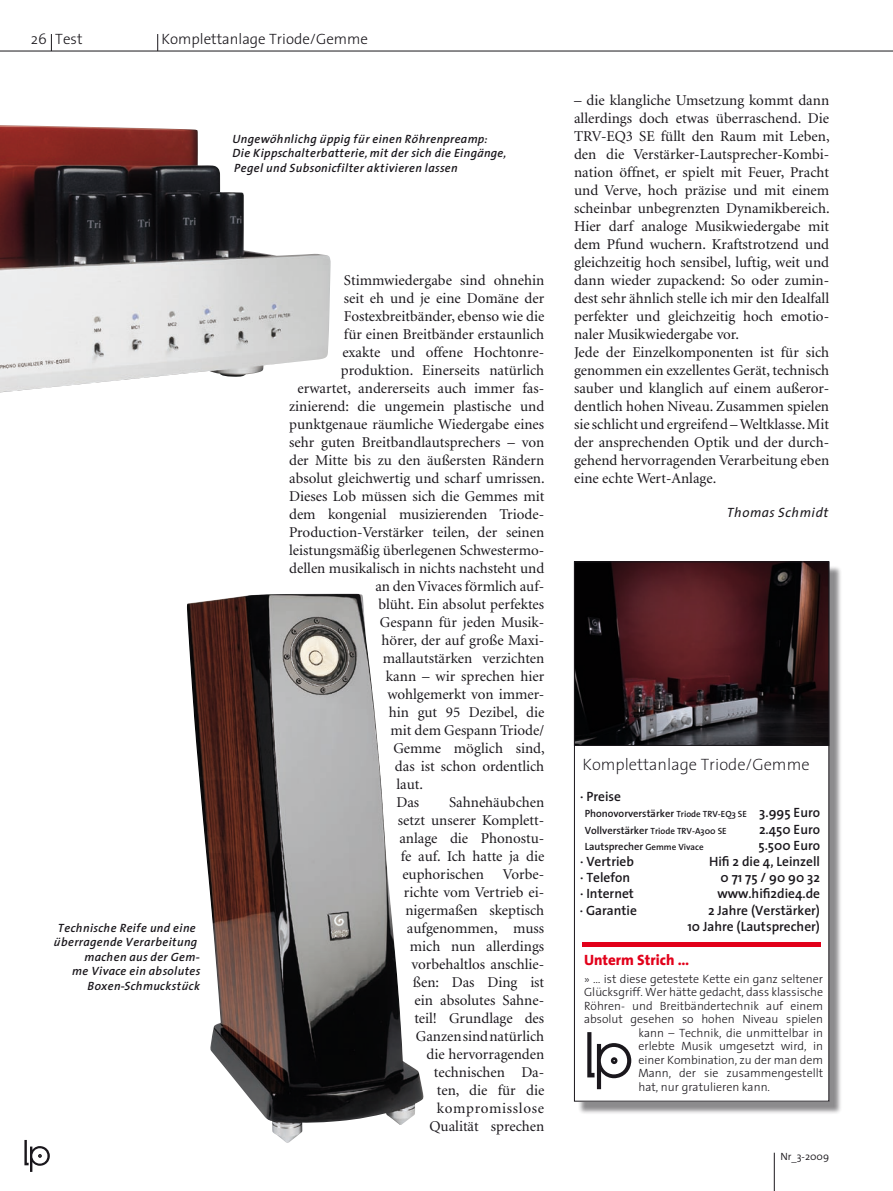
<style>
.page{position:relative;width:893px;height:1191px;background:#fff}
.page>*{position:absolute;margin:0;border:0;box-sizing:border-box;transform-origin:0 0}
.t1{font:200 16.5px "Thesis Sans";color:#1a171c}
.t2{font:15px/18px "Minion";color:#1a171c;text-align:right}
.t3{font:300 15px "Thesis Sans";color:#1a171c}
.t4{font:800 15px "Thesis Sans";color:#e2001a}
.t5{font:600 13.5px/16.2px "Thesis Sans";color:#1a171c;text-align:right}
.t6{font:italic 13.5px "Thesis Sans";color:#1a171c}
.t7{font:300 12px "Thesis Sans";color:#1a171c}
.t8{font:italic 600 12px/14.4px "Thesis Sans";color:#1a171c}
.t9{font:600 10.5px "Thesis Sans";color:#1a171c}
.t10{font:300 10.5px "Thesis Sans";color:#1a171c}
.t11{font:600 9px "Thesis Sans";color:#1a171c}
.s1{font-size:9px}
.s2{font-size:13.5px}
.s3{font-size:10.5px}
</style>
<div class="page">
<hr style="left:0;top:51px;width:893px;height:1px;background:#1a171c">
<svg style="left:51px;top:34px;width:1px;height:17px"></svg>
<svg style="left:157px;top:34px;width:1px;height:17px"></svg>
<svg style="left:24px;top:1140px;width:26px;height:31px"></svg>
<hr style="left:774px;top:1152px;width:1px;height:39px;background:#1a171c">
<div style="left:578px;top:565px;width:273px;height:564px;background:#1a171c;opacity:.5"></div>
<div style="left:574px;top:562px;width:255px;height:539px;background:#fff"></div>
<img style="left:576px;top:563px;width:251px;height:181px">
<div style="left:574px;top:561px;width:255px;height:185px;border:1px solid #1a171c"></div>
<svg style="left:587px;top:1032px;width:44px;height:57px"></svg>
<hr style="left:583px;top:942px;width:238px;height:4px;background:#e2001a">
<img style="left:187px;top:594px;width:237px;height:549px">
<img style="left:0;top:125px;width:331px;height:267px">
<p class="t3" style="left:31px;top:31px;width:53px">26 Test</p>
<p class="t3" style="left:162px;top:31px;width:208px">Komplettanlage Triode/Gemme</p>
<p class="t8" style="left:232px;top:132px;width:275px">Ungewöhnlichg üppig für einen Röhrenpreamp:<br>Die Kippschalterbatterie, mit der sich die Eingänge,<br>Pegel und Subsonicfilter aktivieren lassen</p>
<p class="t8" style="left:58px;top:921px;width:140px">Technische Reife und eine</p>
<p class="t8" style="left:54px;top:935px;width:145px">überragende Verarbeitung</p>
<p class="t8" style="left:84px;top:949px;width:116px">machen aus der Gem-</p>
<p class="t8" style="left:72px;top:964px;width:130px">me Vivace ein absolutes</p>
<p class="t8" style="left:88px;top:978px;width:115px">Boxen-Schmuckstück</p>
<p class="t2" style="left:344px;top:272px;width:202px">Stimmwiedergabe sind ohnehin</p>
<p class="t2" style="left:344px;top:290px;width:202px">seit eh und je eine Domäne der</p>
<p class="t2" style="left:344px;top:308px;width:202px">Fostexbreitbänder, ebenso wie die</p>
<p class="t2" style="left:344px;top:326px;width:202px">für einen Breitbänder erstaunlich</p>
<p class="t2" style="left:342px;top:344px;width:203px">exakte und offene Hochtonre-</p>
<p class="t2" style="left:341px;top:362px;width:205px">produktion. Einerseits natürlich</p>
<p class="t2" style="left:297px;top:380px;width:248px">erwartet, andererseits auch immer fas-</p>
<p class="t2" style="left:289px;top:398px;width:257px">zinierend: die ungemein plastische und</p>
<p class="t2" style="left:289px;top:416px;width:257px">punktgenaue räumliche Wiedergabe eines</p>
<p class="t2" style="left:289px;top:434px;width:257px">sehr guten Breitbandlautsprechers – von</p>
<p class="t2" style="left:289px;top:452px;width:257px">der Mitte bis zu den äußersten Rändern</p>
<p class="t2" style="left:289px;top:470px;width:257px">absolut gleichwertig und scharf umrissen.</p>
<p class="t2" style="left:289px;top:488px;width:257px">Dieses Lob müssen sich die Gemmes mit</p>
<p class="t2" style="left:289px;top:506px;width:257px">dem kongenial musizierenden Triode-</p>
<p class="t2" style="left:289px;top:524px;width:257px">Production-Verstärker teilen, der seinen</p>
<p class="t2" style="left:289px;top:542px;width:257px">leistungsmäßig überlegenen Schwestermo-</p>
<p class="t2" style="left:289px;top:560px;width:257px">dellen musikalisch in nichts nachsteht und</p>
<p class="t2" style="left:375px;top:578px;width:170px">an den Vivaces förmlich auf-</p>
<p class="t2" style="left:378px;top:596px;width:167px">blüht. Ein absolut perfektes</p>
<p class="t2" style="left:380px;top:614px;width:166px">Gespann für jeden Musik-</p>
<p class="t2" style="left:381px;top:632px;width:164px">hörer, der auf große Maxi-</p>
<p class="t2" style="left:383px;top:650px;width:163px">mallautstärken verzichten</p>
<p class="t2" style="left:386px;top:668px;width:160px">kann – wir sprechen hier</p>
<p class="t2" style="left:387px;top:686px;width:158px">wohlgemerkt von immer-</p>
<p class="t2" style="left:389px;top:704px;width:157px">hin gut 95 Dezibel, die</p>
<p class="t2" style="left:390px;top:722px;width:155px">mit dem Gespann Triode/</p>
<p class="t2" style="left:393px;top:740px;width:153px">Gemme möglich sind,</p>
<p class="t2" style="left:395px;top:758px;width:151px">das ist schon ordentlich</p>
<p class="t2" style="left:396px;top:776px;width:28px">laut.</p>
<p class="t2" style="left:396px;top:794px;width:24px">Das</p>
<p class="t2" style="left:449px;top:794px;width:97px">Sahnehäubchen</p>
<p class="t2" style="left:398px;top:812px;width:148px">setzt unserer Komplett-</p>
<p class="t2" style="left:399px;top:830px;width:146px">anlage die Phonostu-</p>
<p class="t2" style="left:401px;top:848px;width:145px">fe auf. Ich hatte ja die</p>
<p class="t2" style="left:402px;top:866px;width:83px">euphorischen</p>
<p class="t2" style="left:404px;top:866px;width:142px">Vorbe-<br>richte vom Vertrieb ei&shy;nigermaßen skeptisch aufgenommen, muss mich nun allerdings vorbehaltlos anschlie&shy;ßen: Das Ding ist ein absolutes Sahne&shy;teil! Grundlage des<br>Ganzen sind natürlich die hervorragenden technischen Da-<br>ten, die für die kompromisslose<br>Qualität sprechen</p>
<p class="t2" style="left:574px;top:92px;width:257px;text-align:left">– die klangliche Umsetzung kommt dann allerdings doch etwas überraschend. Die TRV-EQ3 SE füllt den Raum mit Leben, den die Verstärker-Lautsprecher-Kombi&shy;nation öffnet, er spielt mit Feuer, Pracht und Verve, hoch präzise und mit einem scheinbar unbegrenzten Dynamikbereich.<br>Hier darf analoge Musikwiedergabe mit dem Pfund wuchern. Kraftstrotzend und gleichzeitig hoch sensibel, luftig, weit und dann wieder zupackend: So oder zumin&shy;dest sehr ähnlich stelle ich mir den Idealfall perfekter und gleichzeitig hoch emotio&shy;naler Musikwiedergabe vor.<br>Jede der Einzelkomponenten ist für sich genommen ein exzellentes Gerät, technisch sauber und klanglich auf einem außeror&shy;dentlich hohen Niveau. Zusammen spielen sie schlicht und ergreifend – Weltklasse. Mit der ansprechenden Optik und der durch&shy;gehend hervorragenden Verarbeitung eben eine echte Wert-Anlage.</p>
<p class="t6" style="left:727px;top:505px;width:104px">Thomas Schmidt</p>
<p class="t1" style="left:583px;top:755px;width:229px">Komplettanlage Triode/Gemme</p>
<p class="t5" style="left:580px;top:789px;width:43px">· Preise</p>
<p class="t9" style="left:585px;top:808px;width:237px">Phonovorverstärker <span class="s1">Triode TRV-EQ3 SE</span> <span class="s2">3.995 Euro</span></p>
<p class="t11" style="left:585px;top:825px;width:144px"><span class="s3">Vollverstärker</span> Triode TRV-A300 SE</p>
<p class="t5" style="left:759px;top:821px;width:63px">2.450 Euro</p>
<p class="t9" style="left:585px;top:840px;width:121px">Lautsprecher <span class="s1">Gemme Vivace</span></p>
<p class="t5" style="left:758px;top:837px;width:63px">5.500 Euro</p>
<p class="t5" style="left:580px;top:854px;width:55px">· Vertrieb</p>
<p class="t5" style="left:709px;top:854px;width:113px">Hifi 2 die 4, Leinzell</p>
<p class="t5" style="left:580px;top:870px;width:52px">· Telefon</p>
<p class="t5" style="left:720px;top:870px;width:101px">0 71 75 / 90 90 32</p>
<p class="t5" style="left:580px;top:886px;width:55px">· Internet</p>
<p class="t5" style="left:717px;top:886px;width:104px">www.hifi2die4.de</p>
<p class="t5" style="left:580px;top:902px;width:59px">· Garantie</p>
<p class="t5" style="left:687px;top:902px;width:134px">2 Jahre (Verstärker)<br>10 Jahre (Lautsprecher)</p>
<p class="t4" style="left:584px;top:951px;width:107px">Unterm Strich …</p>
<p class="t7" style="left:584px;top:972px;width:241px">» … ist diese getestete Kette ein ganz seltener</p>
<p class="t7" style="left:584px;top:985px;width:241px">Glücksgriff. Wer hätte gedacht, dass klassische</p>
<p class="t7" style="left:584px;top:999px;width:241px">Röhren- und Breitbändertechnik auf einem</p>
<p class="t7" style="left:584px;top:1012px;width:241px">absolut gesehen so hohen Niveau spielen</p>
<p class="t7" style="left:638px;top:1026px;width:186px">kann – Technik, die unmittelbar in</p>
<p class="t7" style="left:638px;top:1039px;width:186px">erlebte Musik umgesetzt wird, in</p>
<p class="t7" style="left:638px;top:1053px;width:186px">einer Kombination, zu der man dem</p>
<p class="t7" style="left:638px;top:1066px;width:186px">Mann, der sie zusammengestellt</p>
<p class="t7" style="left:638px;top:1080px;width:133px">hat, nur gratulieren kann.</p>
<p class="t10" style="left:780px;top:1150px;width:50px">Nr_3-2009</p>
</div>
